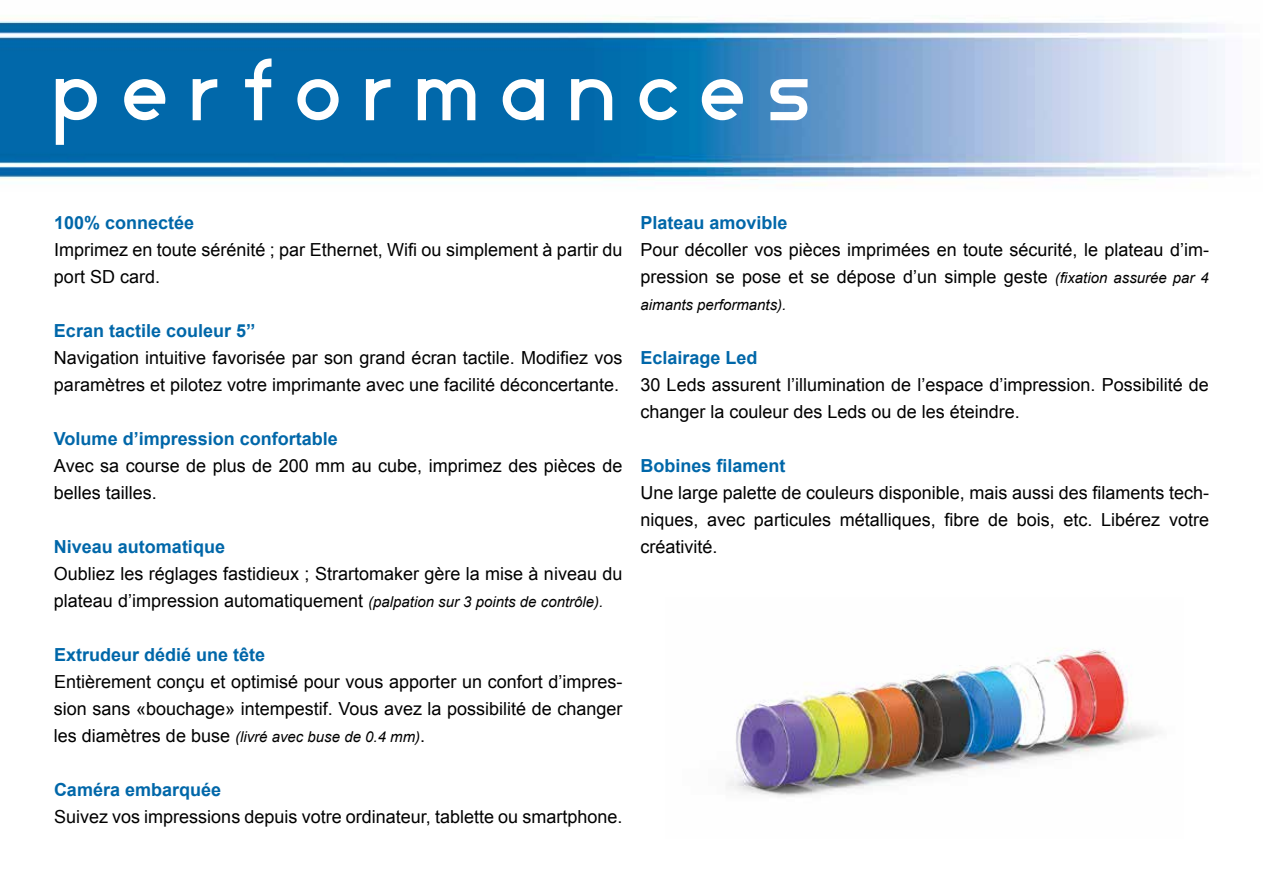
<style>
.page{position:relative;width:1263px;height:893px;background:#fff}
.page>*{position:absolute;margin:0;border:0;box-sizing:border-box;transform-origin:0 0}
.t1{font:72px "Star Avenue";letter-spacing:.33em;color:#fff}
.t2{font:18px/27px "Arial";color:#000}
.t3{font:700 18px "Arial";color:#0067a9}
.t4{font:italic 15px "Arial";color:#000}
.s1{font-style:italic;font-size:15px}
.s2{font-style:normal;font-size:18px}
</style>
<div class="page">
<img style="left:0;top:17px;width:1225px;height:169px">
<img style="left:727px;top:648px;width:429px;height:149px">
<h1 class="t1" style="left:54px;top:49px;width:757px">performances</h1>
<p class="t3" style="left:54px;top:210px;width:142px">100% connectée</p>
<p class="t2" style="left:54px;top:236px;width:570px">Imprimez en toute sérénité ; par Ethernet, Wifi ou simplement à partir du port SD card.</p>
<p class="t3" style="left:54px;top:318px;width:203px">Ecran tactile couleur 5’’</p>
<p class="t2" style="left:54px;top:344px;width:570px">Navigation intuitive favorisée par son grand écran tactile. Modifiez vos paramètres et pilotez votre imprimante avec une facilité déconcertante.</p>
<p class="t3" style="left:54px;top:426px;width:285px">Volume d’impression confortable</p>
<p class="t2" style="left:54px;top:452px;width:570px">Avec sa course de plus de 200 mm au cube, imprimez des pièces de belles tailles.</p>
<p class="t3" style="left:54px;top:534px;width:173px">Niveau automatique</p>
<p class="t2" style="left:54px;top:560px;width:570px">Oubliez les réglages fastidieux ; Strartomaker gère la mise à niveau du plateau d’impression automatiquement <span class="s1">(palpation sur 3 points de contrôle).</span></p>
<p class="t3" style="left:54px;top:642px;width:213px">Extrudeur dédié une tête</p>
<p class="t2" style="left:54px;top:668px;width:570px">Entièrement conçu et optimisé pour vous apporter un confort d’impres&shy;sion sans «bouchage» intempestif. Vous avez la possibilité de changer</p>
<p class="t4" style="left:54px;top:727px;width:373px"><span class="s2">les diamètres de buse</span> (livré avec buse de 0.4 mm)<span class="s2">.</span></p>
<p class="t3" style="left:54px;top:777px;width:169px">Caméra embarquée</p>
<p class="t2" style="left:54px;top:803px;width:570px">Suivez vos impressions depuis votre ordinateur, tablette ou smartphone.</p>
<p class="t3" style="left:640px;top:210px;width:149px">Plateau amovible</p>
<p class="t2" style="left:640px;top:236px;width:570px">Pour décoller vos pièces imprimées en toute sécurité, le plateau d’im&shy;pression se pose et se dépose d’un simple geste <span class="s1">(fixation assurée par 4</span></p>
<p class="t4" style="left:640px;top:295px;width:147px">aimants performants).</p>
<p class="t3" style="left:640px;top:345px;width:119px">Eclairage Led</p>
<p class="t2" style="left:640px;top:371px;width:570px">30 Leds assurent l’illumination de l’espace d’impression. Possibilité de changer la couleur des Leds ou de les éteindre.</p>
<p class="t3" style="left:640px;top:453px;width:147px">Bobines filament</p>
<p class="t2" style="left:640px;top:479px;width:570px;text-align:justify">Une large palette de couleurs disponible, mais aussi des filaments tech&shy;niques, avec particules métalliques, fibre de bois, etc. Libérez votre créativité.</p>
</div>
